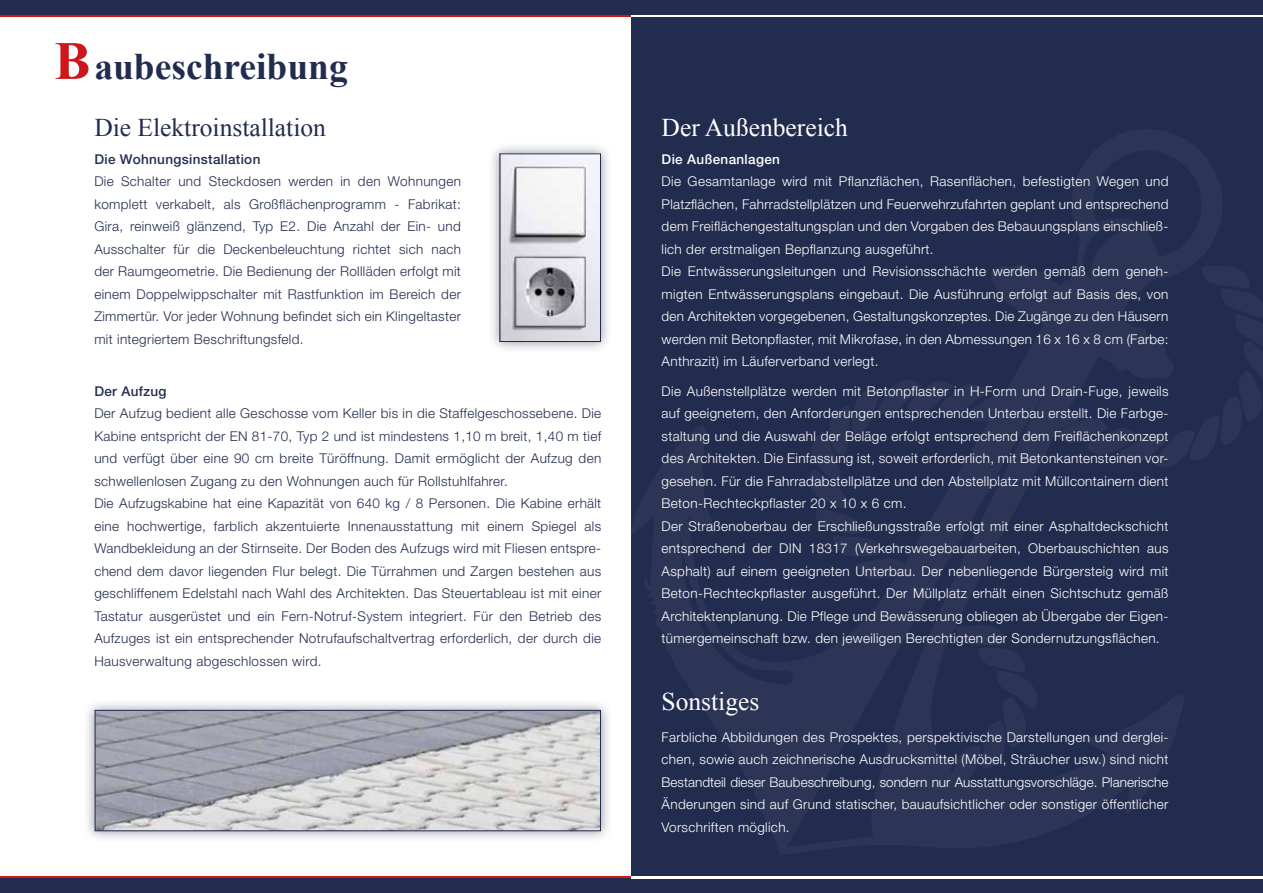
<style>
.page{position:relative;width:1263px;height:893px;background:#fff}
.page>*{position:absolute;margin:0;border:0;box-sizing:border-box;transform-origin:0 0}
.t1{font:700 37.5px "Times New Roman";color:#222c4e}
.t2{font:25.5px "Times New Roman";color:#fff}
.t3{font:25.5px "Times New Roman";color:#222c4e}
.t4{font:300 13.5px/22.5px "Helvetica Neue";letter-spacing:.025em;color:#fff}
.t5{font:300 13.5px/22.5px "Helvetica Neue";letter-spacing:.025em;color:#222c4e}
.t6{font:500 13.5px "Helvetica Neue";letter-spacing:.025em;color:#222c4e}
.t7{font:500 13.5px "Helvetica Neue";letter-spacing:.025em;color:#fff}
.s1{font-size:54px;color:#cd171a}
</style>
<div class="page">
<div style="left:631px;top:0;width:632px;height:893px;background:#222c4e"></div>
<hr style="left:0;top:14px;width:631px;height:3px;background:#cd171a">
<hr style="left:0;top:876px;width:631px;height:2px;background:#cd171a">
<div style="left:0;top:878px;width:1263px;height:15px;background:#222c4e"></div>
<hr style="left:631px;top:876px;width:632px;height:2px;background:#fff">
<hr style="left:631px;top:14px;width:632px;height:3px;background:#fff">
<div style="left:488px;top:142px;width:124px;height:211px;background:#222c4e;opacity:.5"></div>
<img style="left:502px;top:155px;width:97px;height:185px">
<div style="left:500px;top:153px;width:101px;height:189px;border:1px solid #222c4e"></div>
<div style="left:83px;top:698px;width:529px;height:144px;background:#222c4e;opacity:.5"></div>
<img style="left:97px;top:712px;width:502px;height:117px">
<div style="left:95px;top:710px;width:506px;height:121px;border:1px solid #222c4e"></div>
<div style="left:0;top:0;width:1263px;height:14px;background:#222c4e"></div>
<h1 class="t1" style="left:54px;top:40px;width:295px"><span class="s1">B</span>aubeschreibung</h1>
<h2 class="t3" style="left:94px;top:110px;width:233px">Die Elektroinstallation</h2>
<p class="t6" style="left:94px;top:151px;width:168px">Die Wohnungsinstallation</p>
<p class="t5" style="left:94px;top:170px;width:368px;text-align:justify">Die Schalter und Steckdosen werden in den Wohnungen komplett verkabelt, als Großflächenprogramm - Fabrikat:<br>Gira, reinweiß glänzend, Typ E2. Die Anzahl der Ein- und Ausschalter für die Deckenbeleuchtung richtet sich nach der Raumgeometrie. Die Bedienung der Rollläden erfolgt mit einem Doppelwippschalter mit Rastfunktion im Bereich der Zimmertür. Vor jeder Wohnung befindet sich ein Klingeltaster mit integriertem Beschriftungsfeld.</p>
<p class="t6" style="left:94px;top:383px;width:74px">Der Aufzug</p>
<p class="t5" style="left:94px;top:402px;width:508px">Der Aufzug bedient alle Geschosse vom Keller bis in die Staffelgeschossebene. Die Kabine entspricht der EN 81-70, Typ 2 und ist mindestens 1,10 m breit, 1,40 m tief und verfügt über eine 90 cm breite Türöffnung. Damit ermöglicht der Aufzug den schwellenlosen Zugang zu den Wohnungen auch für Rollstuhlfahrer.<br>Die Aufzugskabine hat eine Kapazität von 640 kg / 8 Personen. Die Kabine erhält eine hochwertige, farblich akzentuierte Innenausstattung mit einem Spiegel als Wandbekleidung an der Stirnseite. Der Boden des Aufzugs wird mit Fliesen entspre&shy;chend dem davor liegenden Flur belegt. Die Türrahmen und Zargen bestehen aus geschliffenem Edelstahl nach Wahl des Architekten. Das Steuertableau ist mit einer Tastatur ausgerüstet und ein Fern-Notruf-System integriert. Für den Betrieb des Aufzuges ist ein entsprechender Notrufaufschaltvertrag erforderlich, der durch die Hausverwaltung abgeschlossen wird.</p>
<h2 class="t2" style="left:662px;top:110px;width:188px">Der Außenbereich</h2>
<p class="t7" style="left:662px;top:151px;width:120px">Die Außenanlagen</p>
<p class="t4" style="left:662px;top:170px;width:508px">Die Gesamtanlage wird mit Pflanzflächen, Rasenflächen, befestigten Wegen und Platzflächen, Fahrradstellplätzen und Feuerwehrzufahrten geplant und entsprechend dem Freiflächengestaltungsplan und den Vorgaben des Bebauungsplans einschließ&shy;lich der erstmaligen Bepflanzung ausgeführt.<br>Die Entwässerungsleitungen und Revisionsschächte werden gemäß dem geneh&shy;migten Entwässerungsplans eingebaut. Die Ausführung erfolgt auf Basis des, von den Architekten vorgegebenen, Gestaltungskonzeptes. Die Zugänge zu den Häusern werden mit Betonpflaster, mit Mikrofase, in den Abmessungen 16 x 16 x 8 cm (Farbe:<br>Anthrazit) im Läuferverband verlegt.</p>
<p class="t4" style="left:662px;top:379px;width:508px">Die Außenstellplätze werden mit Betonpflaster in H-Form und Drain-Fuge, jeweils auf geeignetem, den Anforderungen entsprechenden Unterbau erstellt. Die Farbge&shy;staltung und die Auswahl der Beläge erfolgt entsprechend dem Freiflächenkonzept des Architekten. Die Einfassung ist, soweit erforderlich, mit Betonkantensteinen vor&shy;gesehen. Für die Fahrradabstellplätze und den Abstellplatz mit Müllcontainern dient Beton-Rechteckpflaster 20 x 10 x 6 cm.<br>Der Straßenoberbau der Erschließungsstraße erfolgt mit einer Asphaltdeckschicht entsprechend der DIN 18317 (Verkehrswegebauarbeiten, Oberbauschichten aus Asphalt) auf einem geeigneten Unterbau. Der nebenliegende Bürgersteig wird mit Beton-Rechteckpflaster ausgeführt. Der Müllplatz erhält einen Sichtschutz gemäß Architektenplanung. Die Pflege und Bewässerung obliegen ab Übergabe der Eigen&shy;tümergemeinschaft bzw. den jeweiligen Berechtigten der Sondernutzungsflächen.</p>
<h2 class="t2" style="left:662px;top:684px;width:99px">Sonstiges</h2>
<p class="t4" style="left:662px;top:725px;width:508px;text-align:justify">Farbliche Abbildungen des Prospektes, perspektivische Darstellungen und derglei&shy;chen, sowie auch zeichnerische Ausdrucksmittel (Möbel, Sträucher usw.) sind nicht Bestandteil dieser Baubeschreibung, sondern nur Ausstattungsvorschläge. Planerische Änderungen sind auf Grund statischer, bauaufsichtlicher oder sonstiger öffentlicher Vorschriften möglich.</p>
</div>
